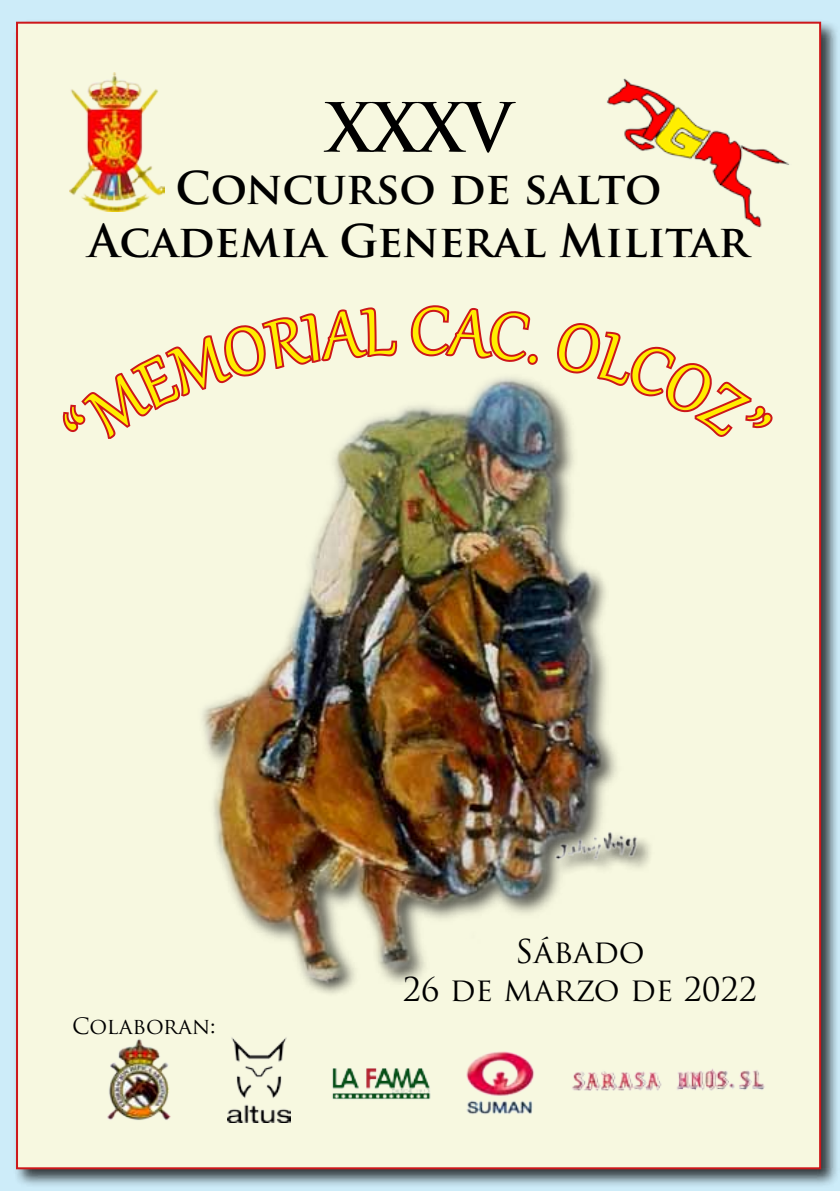
<style>
.page{position:relative;width:840px;height:1191px;background:#fff}
.page>*{position:absolute;margin:0;border:0;box-sizing:border-box;transform-origin:0 0}
.t1{font:700 66px "Trajan Pro";color:#000}
.t2{font:700 44px/52.8px "Trajan Pro";color:#000;text-align:center}
.t3{font:32px/38.4px "Trajan Pro";color:#000;text-align:center}
.t4{font:22px "Trajan Pro";color:#000}
</style>
<div class="page">
<div style="left:0;top:0;width:839px;height:1191px;background:#cdecf9"></div>
<div style="left:13px;top:19px;width:826px;height:1169px;background:#000;opacity:.75"></div>
<div style="left:16px;top:22px;width:804px;height:1147px;background:#f7f8e0;border:2px solid #cd171a"></div>
<img style="left:202px;top:377px;width:449px;height:617px">
<img style="left:607px;top:78px;width:183px;height:150px">
<img style="left:71px;top:72px;width:87px;height:82px">
<img style="left:107px;top:1039px;width:64px;height:81px">
<img style="left:227px;top:1037px;width:63px;height:85px">
<img style="left:332px;top:1068px;width:98px;height:32px">
<img style="left:466px;top:1051px;width:69px;height:63px">
<img style="left:572px;top:1068px;width:193px;height:23px">
<svg style="left:62px;top:154px;width:337px;height:324px"></svg>
<svg style="left:410px;top:305px;width:128px;height:60px"></svg>
<svg style="left:554px;top:323px;width:219px;height:117px"></svg>
<h1 class="t1" style="left:325px;top:87px;width:188px">XXXV</h1>
<p class="t2" style="left:88px;top:163px;width:661px">Concurso de salto<br>Academia General Militar</p>
<p class="t4" style="left:72px;top:1012px;width:145px">COLABORAN:</p>
<p class="t3" style="left:403px;top:931px;width:355px">SÁBADO<br>26 DE MARZO DE 2022</p>
</div>
